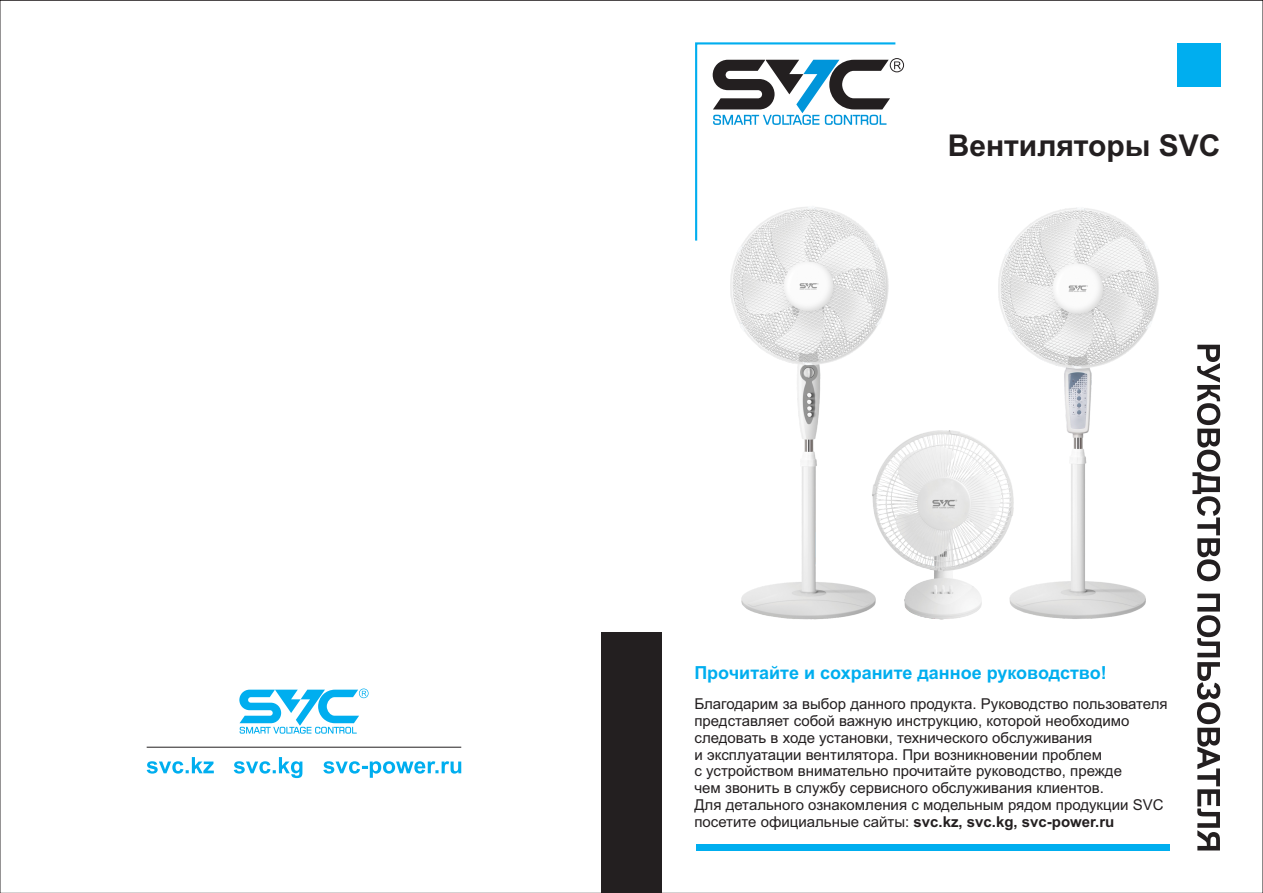
<style>
.page{position:relative;width:1263px;height:893px;background:#fff}
.page>*{position:absolute;margin:0;border:0;box-sizing:border-box;transform-origin:0 0}
.t1{font:700 30px "Arial";color:#231f20}
.t2{font:700 18px "Arial";color:#00aeef}
.t3{font:15px/16.8px "Arial";color:#231f20}
.s1{font-weight:700}
</style>
<div class="page">
<svg style="left:695px;top:42px;width:209px;height:199px"></svg>
<svg style="left:1192px;top:345px;width:28px;height:505px"></svg>
<div style="left:1177px;top:43px;width:43px;height:43px;background:#00aeef"></div>
<div style="left:696px;top:844px;width:473px;height:6px;background:#00aeef"></div>
<div style="left:601px;top:632px;width:61px;height:261px;background:#231f20"></div>
<svg style="left:239px;top:688px;width:130px;height:46px"></svg>
<hr style="left:147px;top:747px;width:314px;height:1px;background:#231f20">
<svg style="left:147px;top:757px;width:314px;height:21px"></svg>
<img style="left:896px;top:430px;width:102px;height:190px">
<img style="left:998px;top:207px;width:161px;height:412px">
<img style="left:730px;top:203px;width:166px;height:417px">
<h1 class="t1" style="left:948px;top:134px;width:274px">Вентиляторы SVC</h1>
<p class="t2" style="left:694px;top:666px;width:414px">Прочитайте и сохраните данное руководство!</p>
<p class="t3" style="left:694px;top:697px;width:475px">Благодарим за выбор данного продукта. Руководство пользователя представляет собой важную инструкцию, которой необходимо следовать в ходе установки, технического обслуживания<br>и эксплуатации вентилятора. При возникновении проблем<br>с устройством внимательно прочитайте руководство, прежде<br>чем звонить в службу сервисного обслуживания клиентов.<br>Для детального ознакомления с модельным рядом продукции SVC посетите официальные сайты: <span class="s1">svc.kz, svc.kg, svc-power.ru</span></p>
</div>
